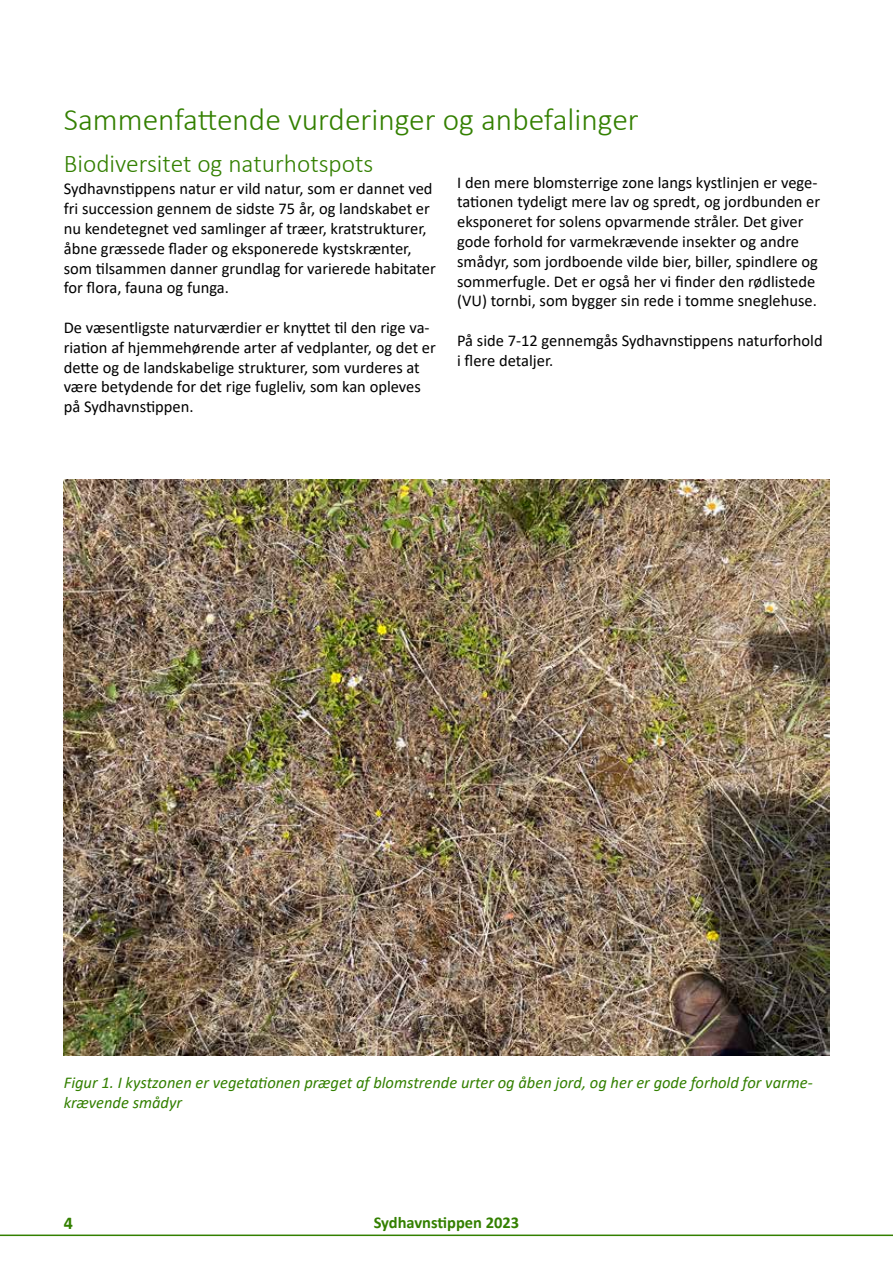
<style>
.page{position:relative;width:893px;height:1263px;background:#fff}
.page>*{position:absolute;margin:0;border:0;box-sizing:border-box;transform-origin:0 0}
.t1{font:300 31.5px "Calibri";color:#338000}
.t2{font:300 25.5px "Calibri";color:#338000}
.t3{font:700 18px "Calibri";color:#338000}
.t4{font:16.5px/19.8px "Calibri";color:#000}
.t5{font:italic 16.5px/19.8px "Calibri";color:#338000}
.t6{font:700 16.5px "Calibri";color:#338000}
</style>
<div class="page">
<svg style="left:0;top:1234px;width:893px;height:3px"></svg>
<img style="left:64px;top:479px;width:765px;height:577px">
<h1 class="t1" style="left:64px;top:100px;width:576px">Sammenfattende vurderinger og anbefalinger</h1>
<h2 class="t2" style="left:64px;top:147px;width:311px">Biodiversitet og naturhotspots</h2>
<p class="t4" style="left:64px;top:179px;width:374px">Sydhavnstippens natur er vild natur, som er dannet ved fri succession gennem de sidste 75 år, og landskabet er nu kendetegnet ved samlinger af træer, kratstrukturer, åbne græssede flader og eksponerede kystskrænter, som tilsammen danner grundlag for varierede habitater for flora, fauna og funga.</p>
<p class="t4" style="left:64px;top:317px;width:374px">De væsentligste naturværdier er knyttet til den rige va&shy;riation af hjemmehørende arter af vedplanter, og det er dette og de landskabelige strukturer, som vurderes at være betydende for det rige fugleliv, som kan opleves på Sydhavnstippen.</p>
<p class="t4" style="left:457px;top:172px;width:365px">I den mere blomsterrige zone langs kystlinjen er vege&shy;tationen tydeligt mere lav og spredt, og jordbunden er eksponeret for solens opvarmende stråler. Det giver gode forhold for varmekrævende insekter og andre smådyr, som jordboende vilde bier, biller, spindlere og sommerfugle. Det er også her vi finder den rødlistede (VU) tornbi, som bygger sin rede i tomme sneglehuse.</p>
<p class="t4" style="left:457px;top:330px;width:367px">På side 7-12 gennemgås Sydhavnstippens naturforhold i flere detaljer.</p>
<p class="t5" style="left:64px;top:1072px;width:750px">Figur 1. I kystzonen er vegetationen præget af blomstrende urter og åben jord, og her er gode forhold for varme&shy;krævende smådyr</p>
<p class="t3" style="left:64px;top:1210px;width:11px">4</p>
<p class="t6" style="left:374px;top:1210px;width:147px">Sydhavnstippen 2023</p>
</div>
